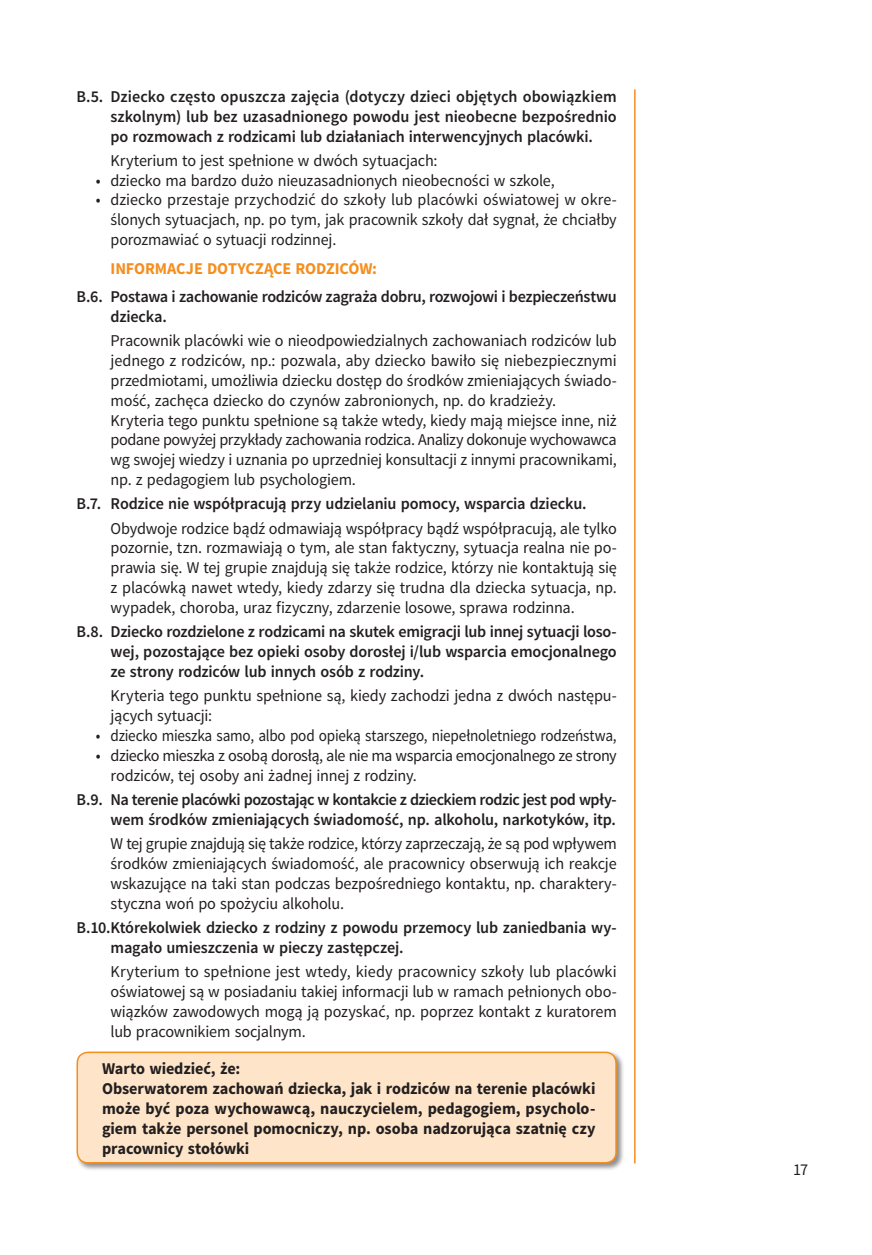
<style>
.page{position:relative;width:872px;height:1255px;background:#fff}
.page>*{position:absolute;margin:0;border:0;box-sizing:border-box;transform-origin:0 0}
.t1{font:16.5px/20px "Source Sans Pro";letter-spacing:-.015em;color:#231f20}
.t2{font:600 16.5px/20px "Source Sans Pro";letter-spacing:-.015em;color:#231f20;text-align:justify}
.t3{font:700 16.5px/20px "Source Sans Pro";letter-spacing:-.01em;color:#231f20}
.t4{font:16.5px "Source Sans Pro";letter-spacing:-.015em;color:#231f20;scale:.92 1}
.t5{font:700 16.5px "Source Sans Pro";letter-spacing:-.005em;color:#f68e1e}
</style>
<div class="page">
<div style="left:75px;top:1049px;width:556px;height:127px;background:#231f20;opacity:.5"></div>
<div style="left:77px;top:1052px;width:539px;height:110px;background:#fee5c9;border-radius:11px"></div>
<div style="left:77px;top:1051px;width:540px;height:112px;border:2px solid #f68e1e;border-radius:11px"></div>
<hr style="left:634px;top:89px;width:1px;height:1074px;background:#f68e1e">
<p class="t2" style="left:111px;top:87px;width:507px;text-indent:-34px">B.5. Dziecko często opuszcza zajęcia (dotyczy dzieci objętych obowiązkiem szkolnym) lub bez uzasadnionego powodu jest nieobecne bezpośrednio po rozmowach z rodzicami lub działaniach interwencyjnych placówki.</p>
<p class="t1" style="left:111px;top:150px;width:328px">Kryterium to jest spełnione w dwóch sytuacjach:</p>
<p class="t1" style="left:96px;top:170px;width:460px">• dziecko ma bardzo dużo nieuzasadnionych nieobecności w szkole,</p>
<p class="t1" style="left:111px;top:190px;width:507px;text-align:justify;text-indent:-15px">• dziecko przestaje przychodzić do szkoły lub placówki oświatowej w okre&shy;ślonych sytuacjach, np. po tym, jak pracownik szkoły dał sygnał, że chciałby porozmawiać o sytuacji rodzinnej.</p>
<p class="t5" style="left:111px;top:257px;width:117px">INFORMACJE DOTYCZĄCE</p>
<p class="t5" style="left:295px;top:257px;width:83px">RODZICÓW:</p>
<p class="t2" style="left:111px;top:287px;width:507px;text-indent:-34px">B.6. Postawa i zachowanie rodziców zagraża dobru, rozwojowi i bezpieczeństwu dziecka.</p>
<p class="t1" style="left:111px;top:331px;width:508px">Pracownik placówki wie o nieodpowiedzialnych zachowaniach rodziców lub jednego z rodziców, np.: pozwala, aby dziecko bawiło się niebezpiecznymi przedmiotami, umożliwia dziecku dostęp do środków zmieniających świado&shy;mość, zachęca dziecko do czynów zabronionych, np. do kradzieży.<br>Kryteria tego punktu spełnione są także wtedy, kiedy mają miejsce inne, niż podane powyżej przykłady zachowania rodzica. Analizy dokonuje wychowawca wg swojej wiedzy i uznania po uprzedniej konsultacji z innymi pracownikami, np. z pedagogiem lub psychologiem.</p>
<p class="t2" style="left:77px;top:494px;width:511px">B.7. Rodzice nie współpracują przy udzielaniu pomocy, wsparcia dziecku.</p>
<p class="t1" style="left:111px;top:518px;width:507px">Obydwoje rodzice bądź odmawiają współpracy bądź współpracują, ale tylko pozornie, tzn. rozmawiają o tym, ale stan faktyczny, sytuacja realna nie po&shy;prawia się. W tej grupie znajdują się także rodzice, którzy nie kontaktują się z placówką nawet wtedy, kiedy zdarzy się trudna dla dziecka sytuacja, np. wypadek, choroba, uraz fizyczny, zdarzenie losowe, sprawa rodzinna.</p>
<p class="t2" style="left:111px;top:622px;width:507px;text-indent:-34px">B.8. Dziecko rozdzielone z rodzicami na skutek emigracji lub innej sytuacji loso&shy;wej, pozostające bez opieki osoby dorosłej i/lub wsparcia emocjonalnego ze strony rodziców lub innych osób z rodziny.</p>
<p class="t1" style="left:111px;top:686px;width:507px">Kryteria tego punktu spełnione są, kiedy zachodzi jedna z dwóch następu&shy;jących sytuacji:</p>
<p class="t4" style="left:96px;top:725px;width:568px">• dziecko mieszka samo, albo pod opieką starszego, niepełnoletniego rodzeństwa,</p>
<p class="t1" style="left:111px;top:745px;width:507px;text-indent:-15px">• dziecko mieszka z osobą dorosłą, ale nie ma wsparcia emocjonalnego ze strony rodziców, tej osoby ani żadnej innej z rodziny.</p>
<p class="t2" style="left:77px;top:790px;width:542px;text-align:right">B.9. Na terenie placówki pozostając w kontakcie z dzieckiem rodzic jest pod wpły&shy;wem środków zmieniających świadomość, np. alkoholu, narkotyków, itp.</p>
<p class="t1" style="left:111px;top:834px;width:507px;text-align:justify">W tej grupie znajdują się także rodzice, którzy zaprzeczają, że są pod wpływem środków zmieniających świadomość, ale pracownicy obserwują ich reakcje wskazujące na taki stan podczas bezpośredniego kontaktu, np. charaktery&shy;styczna woń po spożyciu alkoholu.</p>
<p class="t2" style="left:111px;top:918px;width:507px;text-indent:-34px">B.10.Którekolwiek dziecko z rodziny z powodu przemocy lub zaniedbania wy&shy;magało umieszczenia w pieczy zastępczej.</p>
<p class="t1" style="left:111px;top:962px;width:508px;text-align:justify">Kryterium to spełnione jest wtedy, kiedy pracownicy szkoły lub placówki oświatowej są w posiadaniu takiej informacji lub w ramach pełnionych obo&shy;wiązków zawodowych mogą ją pozyskać, np. poprzez kontakt z kuratorem lub pracownikiem socjalnym.</p>
<p class="t3" style="left:102px;top:1059px;width:495px">Warto wiedzieć, że:<br>Obserwatorem zachowań dziecka, jak i rodziców na terenie placówki może być poza wychowawcą, nauczycielem, pedagogiem, psycholo&shy;giem także personel pomocniczy, np. osoba nadzorująca szatnię czy pracownicy stołówki</p>
<p class="t1" style="left:793px;top:1160px;width:16px">17</p>
</div>
